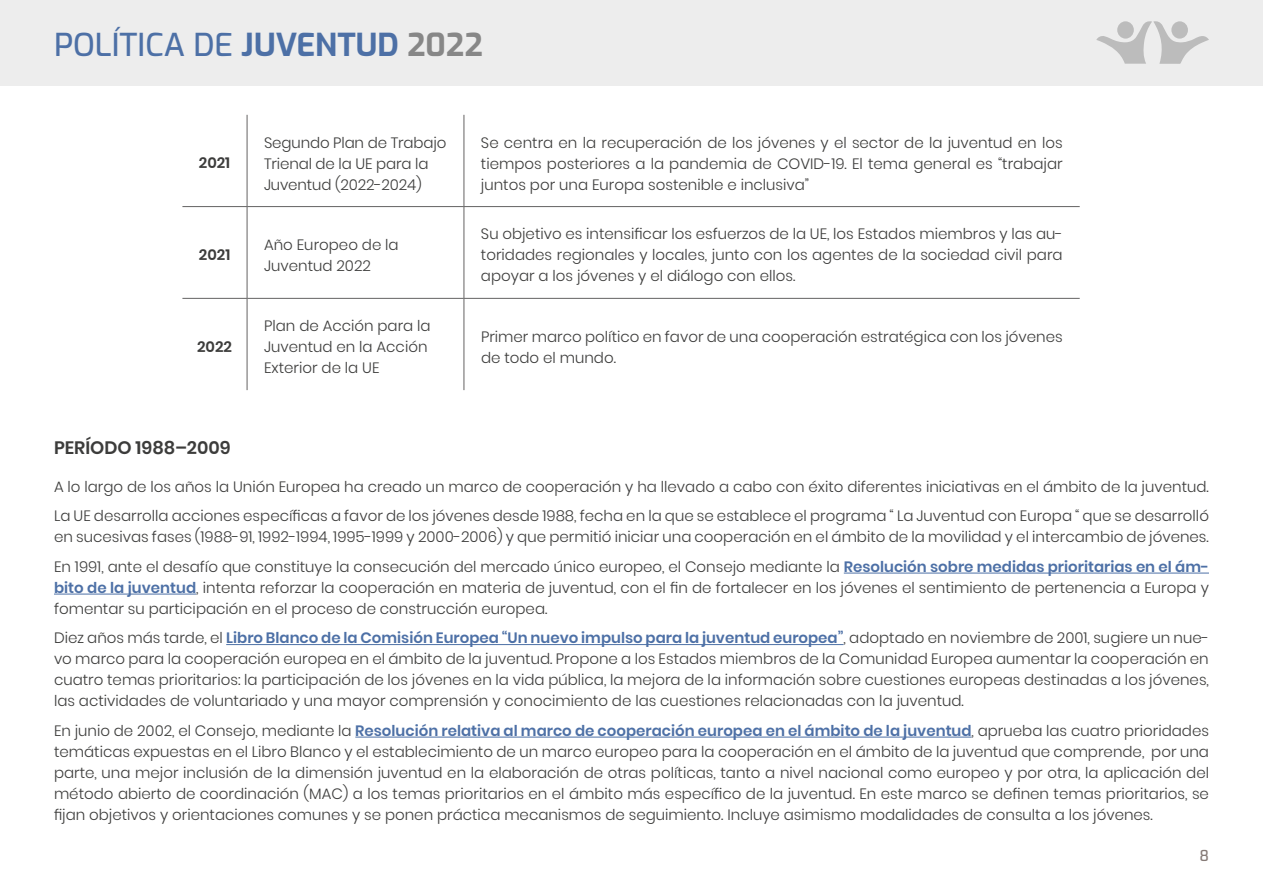
<style>
.page{position:relative;width:1263px;height:893px;background:#fff}
.page>*{position:absolute;margin:0;border:0;box-sizing:border-box;transform-origin:0 0}
.t1{font:500 31.5px "Exo";color:#4d70a6}
.t2{font:600 18px "Poppins";color:#3c3c3b}
.t3{font:300 15px/21px "Poppins";color:#3c3c3b}
.t4{font:600 15px "Poppins";color:#3c3c3b}
.t5{font:500 15px "Exo";color:#867b77}
.s1{font-weight:700}
.s2{font-weight:700;color:#878787}
.s3{font-weight:600;color:#4d70a6}
</style>
<div class="page">
<hr style="left:844px;top:573px;width:365px;height:1px;background:#4d70a6">
<hr style="left:54px;top:594px;width:142px;height:1px;background:#4d70a6">
<hr style="left:226px;top:644px;width:617px;height:1px;background:#4d70a6">
<hr style="left:355px;top:737px;width:616px;height:1px;background:#4d70a6">
<hr style="left:247px;top:115px;width:1px;height:91px;background:#646363">
<hr style="left:247px;top:207px;width:1px;height:91px;background:#646363">
<hr style="left:247px;top:299px;width:1px;height:91px;background:#646363">
<hr style="left:182px;top:206px;width:65px;height:1px;background:#646363">
<hr style="left:247px;top:206px;width:217px;height:1px;background:#646363">
<hr style="left:182px;top:298px;width:65px;height:1px;background:#646363">
<hr style="left:247px;top:298px;width:217px;height:1px;background:#646363">
<hr style="left:464px;top:206px;width:616px;height:1px;background:#646363">
<hr style="left:464px;top:298px;width:616px;height:1px;background:#646363">
<hr style="left:464px;top:115px;width:1px;height:91px;background:#646363">
<hr style="left:464px;top:207px;width:1px;height:91px;background:#646363">
<hr style="left:464px;top:299px;width:1px;height:91px;background:#646363">
<div style="left:0;top:0;width:1263px;height:85px;background:#ededed"></div>
<svg style="left:1096px;top:21px;width:113px;height:43px"></svg>
<h1 class="t1" style="left:54px;top:22px;width:430px">POLÍTICA DE <span class="s1">JUVENTUD</span> <span class="s2">2022</span></h1>
<p class="t4" style="left:199px;top:154px;width:33px">2021</p>
<p class="t3" style="left:264px;top:132px;width:184px">Segundo Plan de Trabajo<br>Trienal de la UE para la<br>Juventud (2022-2024)</p>
<p class="t3" style="left:481px;top:132px;width:583px;text-align:justify">Se centra en la recuperación de los jóvenes y el sector de la juventud en los tiempos posteriores a la pandemia de COVID-19. El tema general es “trabajar juntos por una Europa sostenible e inclusiva”</p>
<p class="t4" style="left:199px;top:246px;width:33px">2021</p>
<p class="t3" style="left:264px;top:234px;width:136px">Año Europeo de la<br>Juventud 2022</p>
<p class="t3" style="left:481px;top:224px;width:583px;text-align:justify">Su objetivo es intensificar los esfuerzos de la UE, los Estados miembros y las au&shy;toridades regionales y locales, junto con los agentes de la sociedad civil para apoyar a los jóvenes y el diálogo con ellos.</p>
<p class="t4" style="left:197px;top:338px;width:36px">2022</p>
<p class="t3" style="left:264px;top:315px;width:168px">Plan de Acción para la<br>Juventud en la Acción<br>Exterior de la UE</p>
<p class="t3" style="left:481px;top:326px;width:583px">Primer marco político en favor de una cooperación estratégica con los jóvenes de todo el mundo.</p>
<p class="t2" style="left:54px;top:437px;width:178px">PERÍODO 1988–2009</p>
<p class="t3" style="left:54px;top:472px;width:1156px;line-height:29.5px">A lo largo de los años la Unión Europea ha creado un marco de cooperación y ha llevado a cabo con éxito diferentes iniciativas en el ámbito de la juventud.<br>La UE desarrolla acciones específicas a favor de los jóvenes desde 1988, fecha en la que se establece el programa “ La Juventud con Europa “ que se desarrolló</p>
<p class="t3" style="left:54px;top:522px;width:1156px;line-height:29.5px">en sucesivas fases (1988-91, 1992-1994, 1995-1999 y 2000-2006) y que permitió iniciar una cooperación en el ámbito de la movilidad y el intercambio de jóvenes.<br>En 1991, ante el desafío que constituye la consecución del mercado único europeo, el Consejo mediante la <span class="s3">Resolución sobre medidas prioritarias en el ám-</span></p>
<p class="t3" style="left:54px;top:577px;width:1156px"><span class="s3">bito de la juventud</span>, intenta reforzar la cooperación en materia de juventud, con el fin de fortalecer en los jóvenes el sentimiento de pertenencia a Europa y fomentar su participación en el proceso de construcción europea.</p>
<p class="t3" style="left:54px;top:628px;width:1157px;text-align:justify">Diez años más tarde, el <span class="s3">Libro Blanco de la Comisión Europea “Un nuevo impulso para la juventud europea”</span>, adoptado en noviembre de 2001, sugiere un nue&shy;vo marco para la cooperación europea en el ámbito de la juventud. Propone a los Estados miembros de la Comunidad Europea aumentar la cooperación en cuatro temas prioritarios: la participación de los jóvenes en la vida pública, la mejora de la información sobre cuestiones europeas destinadas a los jóvenes, las actividades de voluntariado y una mayor comprensión y conocimiento de las cuestiones relacionadas con la juventud.</p>
<p class="t3" style="left:54px;top:720px;width:1156px;text-align:justify">En junio de 2002, el Consejo, mediante la <span class="s3">Resolución relativa al marco de cooperación europea en el ámbito de la juventud</span>, aprueba las cuatro prioridades temáticas expuestas en el Libro Blanco y el establecimiento de un marco europeo para la cooperación en el ámbito de la juventud que comprende, por una parte, una mejor inclusión de la dimensión juventud en la elaboración de otras políticas, tanto a nivel nacional como europeo y por otra, la aplicación del método abierto de coordinación (MAC) a los temas prioritarios en el ámbito más específico de la juventud. En este marco se definen temas prioritarios, se fijan objetivos y orientaciones comunes y se ponen práctica mecanismos de seguimiento. Incluye asimismo modalidades de consulta a los jóvenes.</p>
<p class="t5" style="left:1199px;top:845px;width:11px">8</p>
</div>
